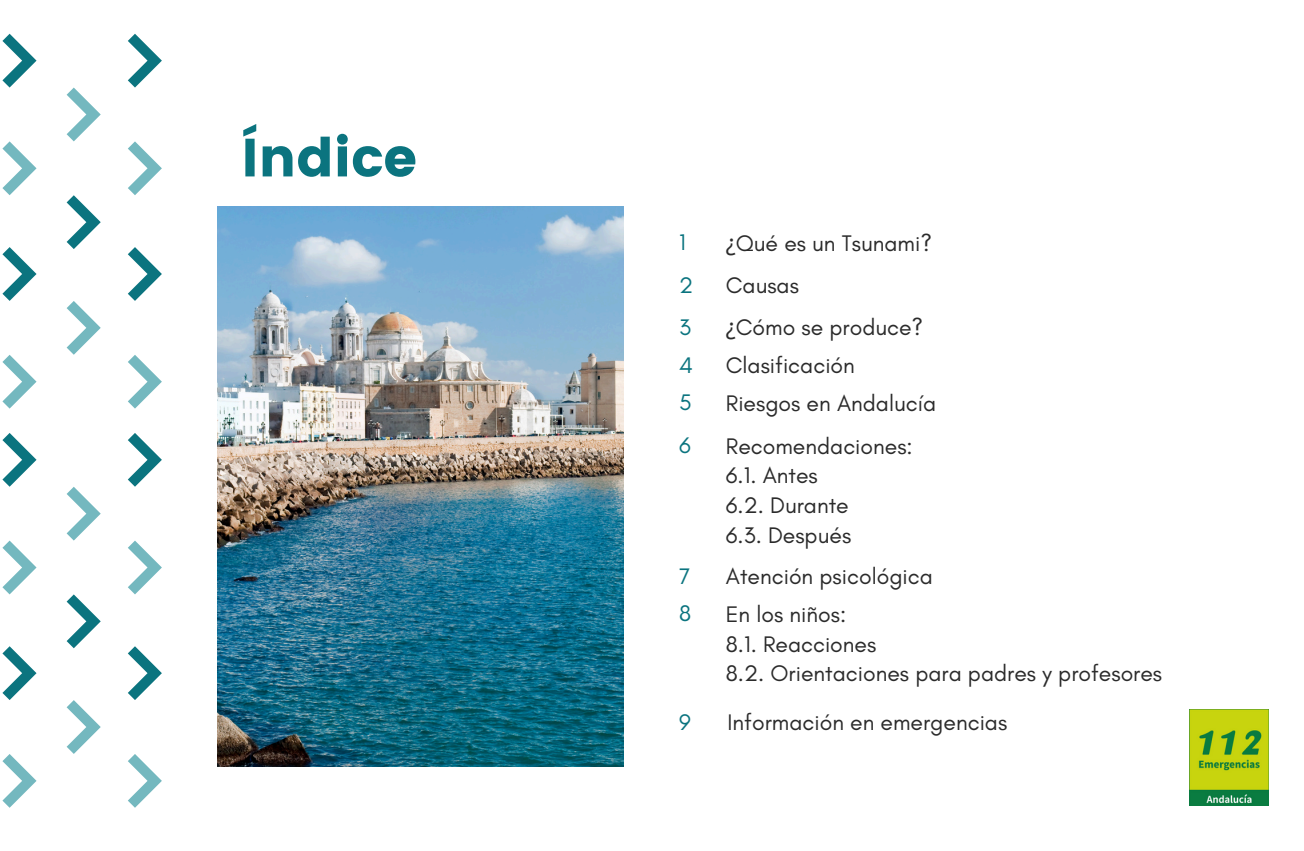
<style>
.page{position:relative;width:1304px;height:851px;background:#fff}
.page>*{position:absolute;margin:0;border:0;box-sizing:border-box;transform-origin:0 0}
.t1{font:53.8px "Poppins";color:#0b747f}
.t2{font:23px "Glacial Indifference";color:#2b2b2b}
.t3{font:23px "Glacial Indifference";color:#0b747f}
.s1{font-family:"Noto Sans"}
</style>
<div class="page">
<svg style="left:128px;top:34px;width:34px;height:54px"></svg>
<svg style="left:67px;top:195px;width:34px;height:54px"></svg>
<svg style="left:128px;top:247px;width:34px;height:54px"></svg>
<svg style="left:2px;top:34px;width:35px;height:54px"></svg>
<svg style="left:2px;top:247px;width:35px;height:54px"></svg>
<svg style="left:67px;top:88px;width:34px;height:53px"></svg>
<svg style="left:128px;top:141px;width:34px;height:54px"></svg>
<svg style="left:128px;top:355px;width:34px;height:53px"></svg>
<svg style="left:67px;top:301px;width:34px;height:54px"></svg>
<svg style="left:2px;top:141px;width:35px;height:54px"></svg>
<svg style="left:2px;top:355px;width:35px;height:53px"></svg>
<svg style="left:128px;top:433px;width:34px;height:53px"></svg>
<svg style="left:67px;top:594px;width:34px;height:54px"></svg>
<svg style="left:128px;top:646px;width:34px;height:54px"></svg>
<svg style="left:2px;top:433px;width:35px;height:53px"></svg>
<svg style="left:2px;top:646px;width:35px;height:54px"></svg>
<svg style="left:67px;top:487px;width:34px;height:53px"></svg>
<svg style="left:128px;top:540px;width:34px;height:54px"></svg>
<svg style="left:128px;top:754px;width:34px;height:53px"></svg>
<svg style="left:67px;top:700px;width:34px;height:54px"></svg>
<svg style="left:2px;top:540px;width:35px;height:54px"></svg>
<svg style="left:2px;top:754px;width:35px;height:53px"></svg>
<img style="left:1189px;top:709px;width:79px;height:96px">
<img style="left:218px;top:206px;width:405px;height:560px">
<p class="t1" style="left:241px;top:126px;width:177px">Índice</p>
<p class="t3" style="left:679px;top:228px;width:8px">1</p>
<h1 class="t2" style="left:726px;top:229px;width:208px"><span class="s1">¿</span>Qué es un Tsunami?</h1>
<p class="t3" style="left:679px;top:270px;width:16px">2</p>
<p class="t2" style="left:726px;top:271px;width:75px">Causas</p>
<p class="t3" style="left:679px;top:313px;width:13px">3</p>
<p class="t2" style="left:726px;top:312px;width:199px"><span class="s1">¿</span>Cómo se produce?</p>
<p class="t3" style="left:679px;top:351px;width:15px">4</p>
<p class="t2" style="left:726px;top:351px;width:130px">Clasificación</p>
<p class="t3" style="left:679px;top:388px;width:14px">5</p>
<p class="t2" style="left:726px;top:389px;width:212px">Riesgos en Andalucía</p>
<p class="t3" style="left:679px;top:431px;width:13px">6</p>
<p class="t2" style="left:726px;top:432px;width:188px">Recomendaciones:</p>
<p class="t2" style="left:726px;top:461px;width:93px">6.1. Antes</p>
<p class="t2" style="left:726px;top:491px;width:124px">6.2. Durante</p>
<p class="t2" style="left:726px;top:520px;width:127px">6.3. Después</p>
<p class="t3" style="left:679px;top:562px;width:13px">7</p>
<p class="t2" style="left:726px;top:561px;width:208px">Atención psicológica</p>
<p class="t3" style="left:679px;top:599px;width:14px">8</p>
<p class="t2" style="left:726px;top:600px;width:122px">En los niños:</p>
<p class="t2" style="left:726px;top:629px;width:152px">8.1. Reacciones</p>
<p class="t2" style="left:726px;top:659px;width:438px">8.2. Orientaciones para padres y profesores</p>
<p class="t3" style="left:679px;top:708px;width:13px">9</p>
<p class="t2" style="left:727px;top:708px;width:281px">Información en emergencias</p>
</div>
